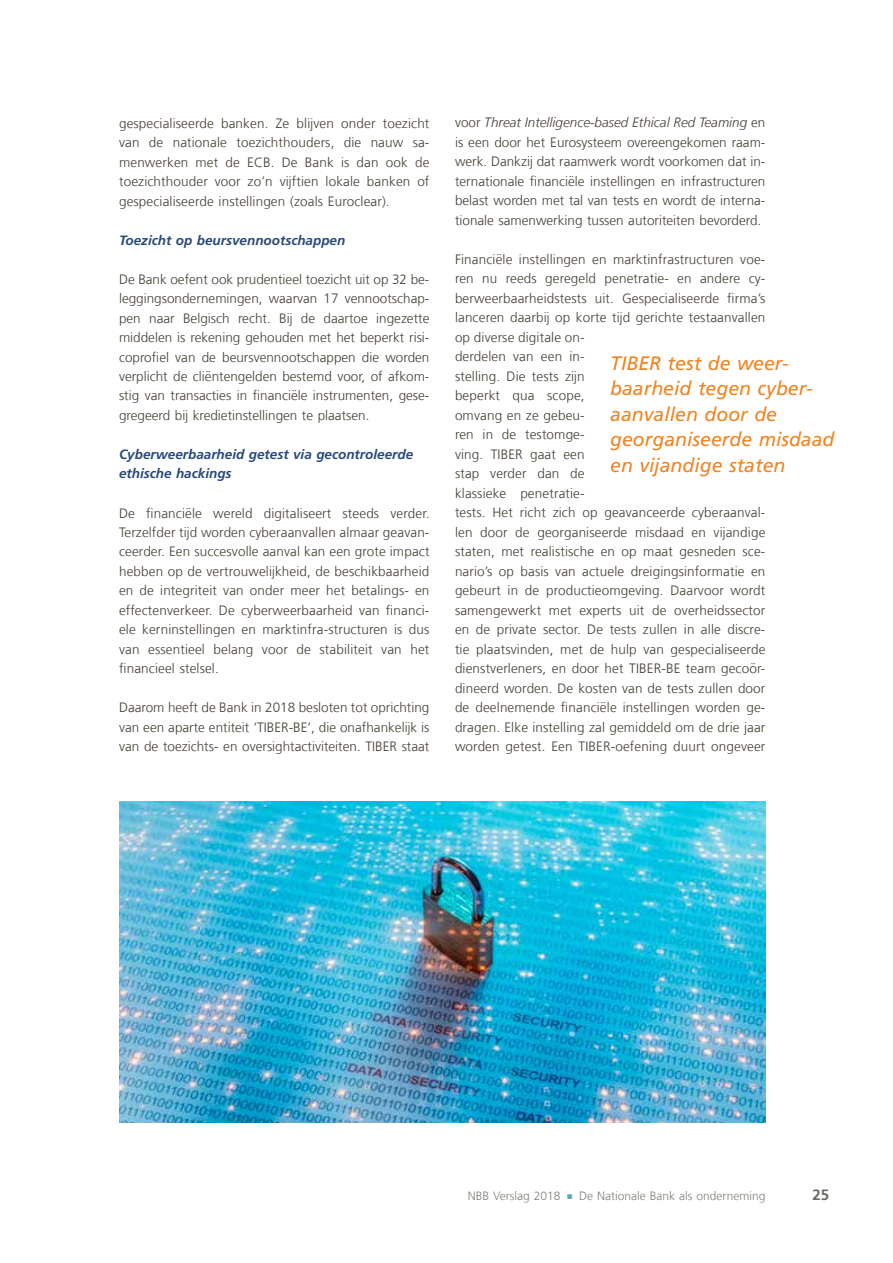
<style>
.page{position:relative;width:893px;height:1263px;background:#fff}
.page>*{position:absolute;margin:0;border:0;box-sizing:border-box;transform-origin:0 0}
.t1{font:italic 19.5px/25.5px "Frutiger LT Com";color:#f18422}
.t2{font:700 15px "Frutiger LT Com";color:#6d6a63}
.t3{font:300 13.5px/19.5px "Frutiger LT Com";letter-spacing:.01em;color:#454034;text-align:justify}
.t4{font:italic 700 13.5px/19.5px "Frutiger LT Com";color:#29497c}
.t5{font:300 12px "Frutiger LT Com";color:#81807a}
.s1{font-style:italic}
.s2{color:#5ea9c1}
</style>
<div class="page">
<img style="left:119px;top:801px;width:646px;height:321px">
<p class="t3" style="left:119px;top:113px;width:312px">gespecialiseerde banken. Ze blijven onder toezicht van de nationale toezichthouders, die nauw sa&shy;menwerken met de ECB. De Bank is dan ook de toezichthouder voor zo’n vijftien lokale banken of gespecialiseerde instellingen (zoals Euroclear).</p>
<p class="t4" style="left:119px;top:230px;width:228px">Toezicht op beursvennootschappen</p>
<p class="t3" style="left:119px;top:269px;width:312px">De Bank oefent ook prudentieel toezicht uit op 32 be&shy;leggingsondernemingen, waarvan 17 vennootschap&shy;pen naar Belgisch recht. Bij de daartoe ingezette middelen is rekening gehouden met het beperkt risi&shy;coprofiel van de beursvennootschappen die worden verplicht de cliëntengelden bestemd voor, of afkom&shy;stig van transacties in financiële instrumenten, gese&shy;gregeerd bij kredietinstellingen te plaatsen.</p>
<p class="t4" style="left:119px;top:444px;width:296px">Cyberweerbaarheid getest via gecontroleerde ethische hackings</p>
<p class="t3" style="left:119px;top:503px;width:312px">De financiële wereld digitaliseert steeds verder.<br>Terzelfder tijd worden cyberaanvallen almaar geavan&shy;ceerder. Een succesvolle aanval kan een grote impact hebben op de vertrouwelijkheid, de beschikbaarheid en de integriteit van onder meer het betalings- en effectenverkeer. De cyberweerbaarheid van financi&shy;ële kerninstellingen en marktinfra-structuren is dus van essentieel belang voor de stabiliteit van het financieel stelsel.</p>
<p class="t3" style="left:119px;top:698px;width:312px">Daarom heeft de Bank in 2018 besloten tot oprichting van een aparte entiteit ‘TIBER-BE’, die onafhankelijk is van de toezichts- en oversightactiviteiten. TIBER staat</p>
<p class="t3" style="left:455px;top:113px;width:312px">voor <span class="s1">Threat Intelligence-based Ethical Red Teaming</span> en is een door het Eurosysteem overeengekomen raam&shy;werk. Dankzij dat raamwerk wordt voorkomen dat in&shy;ternationale financiële instellingen en infrastructuren belast worden met tal van tests en wordt de interna&shy;tionale samenwerking tussen autoriteiten bevorderd.</p>
<p class="t3" style="left:455px;top:249px;width:312px;text-align:left">Financiële instellingen en marktinfrastructuren voe&shy;ren nu reeds geregeld penetratie- en andere cy&shy;berweerbaarheidstests uit. Gespecialiseerde firma’s lanceren daarbij op korte tijd gerichte testaanvallen op diverse digitale on-<br>derdelen van een in-<br>stelling. Die tests zijn<br>beperkt qua scope,<br>omvang en ze gebeu-<br>ren in de testomge-<br>ving. TIBER gaat een<br>stap verder dan de<br>klassieke penetratie-<br>tests. Het richt zich op geavanceerde cyberaanval&shy;len door de georganiseerde misdaad en vijandige staten, met realistische en op maat gesneden sce&shy;nario’s op basis van actuele dreigingsinformatie en gebeurt in de productieomgeving. Daarvoor wordt samengewerkt met experts uit de overheidssector en de private sector. De tests zullen in alle discre&shy;tie plaatsvinden, met de hulp van gespecialiseerde dienstverleners, en door het TIBER-BE team gecoör&shy;dineerd worden. De kosten van de tests zullen door de deelnemende financiële instellingen worden ge&shy;dragen. Elke instelling zal gemiddeld om de drie jaar worden getest. Een TIBER-oefening duurt ongeveer</p>
<h1 class="t1" style="left:610px;top:350px;width:226px">TIBER test de weer&shy;baarheid tegen cyber&shy;aanvallen door de georganiseerde misdaad en vijandige staten</h1>
<p class="t5" style="left:468px;top:1188px;width:299px">NBB Verslag 2018 <span class="s2">○</span> De Nationale Bank als onderneming</p>
<p class="t2" style="left:812px;top:1186px;width:18px">25</p>
</div>
